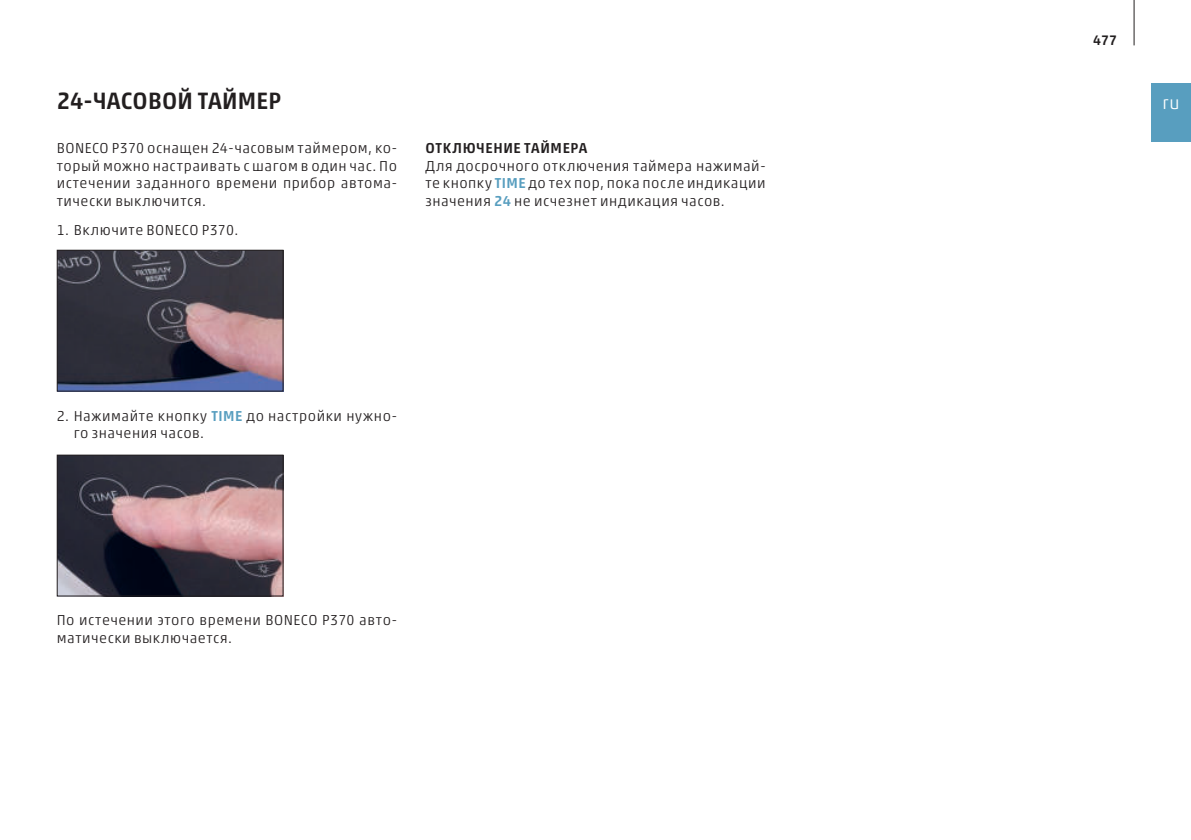
<style>
.page{position:relative;width:1191px;height:840px;background:#fff}
.page>*{position:absolute;margin:0;border:0;box-sizing:border-box;transform-origin:0 0}
.t1{font:500 24px "Akko W1 G";letter-spacing:.01em;color:#231f20}
.t2{font:300 18px "Akko W1 G";color:#fff}
.t3{font:300 14.6px/17.6px "Akko W1 G";letter-spacing:.035em;color:#231f20;text-align:justify}
.t4{font:500 14.6px "Akko W1 G";letter-spacing:.04em;color:#231f20}
.t5{font:500 14px "Akko W1 G";color:#231f20}
.s1{font-weight:500;color:#589ebf}
</style>
<div class="page">
<div style="left:1151px;top:83px;width:40px;height:59px;background:#589ebf"></div>
<hr style="left:1133px;top:0;width:1px;height:45px;background:#231f20">
<img style="left:59px;top:456px;width:222px;height:138px">
<div style="left:57px;top:454px;width:226px;height:142px;border:1px solid #231f20"></div>
<img style="left:59px;top:251px;width:222px;height:138px">
<div style="left:57px;top:249px;width:226px;height:142px;border:1px solid #231f20"></div>
<h1 class="t1" style="left:57px;top:86px;width:226px">24-ЧАСОВОЙ ТАЙМЕР</h1>
<p class="t3" style="left:57px;top:139px;width:342px">BONECO P370 оснащен 24-часовым таймером, ко&shy;торый можно настраивать с шагом в один час. По истечении заданного времени прибор автома&shy;тически выключится.</p>
<p class="t3" style="left:57px;top:221px;width:183px">1. Включите BONECO P370.</p>
<p class="t4" style="left:425px;top:139px;width:164px">ОТКЛЮЧЕНИЕ ТАЙМЕРА</p>
<p class="t3" style="left:425px;top:158px;width:342px">Для досрочного отключения таймера нажимай&shy;те кнопку <span class="s1">TIME</span> до тех пор, пока после индикации значения <span class="s1">24</span> не исчезнет индикация часов.</p>
<p class="t3" style="left:74px;top:406px;width:325px;text-indent:-17px">2. Нажимайте кнопку <span class="s1">TIME</span> до настройки нужно&shy;го значения часов.</p>
<p class="t3" style="left:57px;top:612px;width:342px">По истечении этого времени BONECO P370 авто&shy;матически выключается.</p>
<p class="t5" style="left:1093px;top:32px;width:25px">477</p>
<p class="t2" style="left:1162px;top:92px;width:19px">ru</p>
</div>
